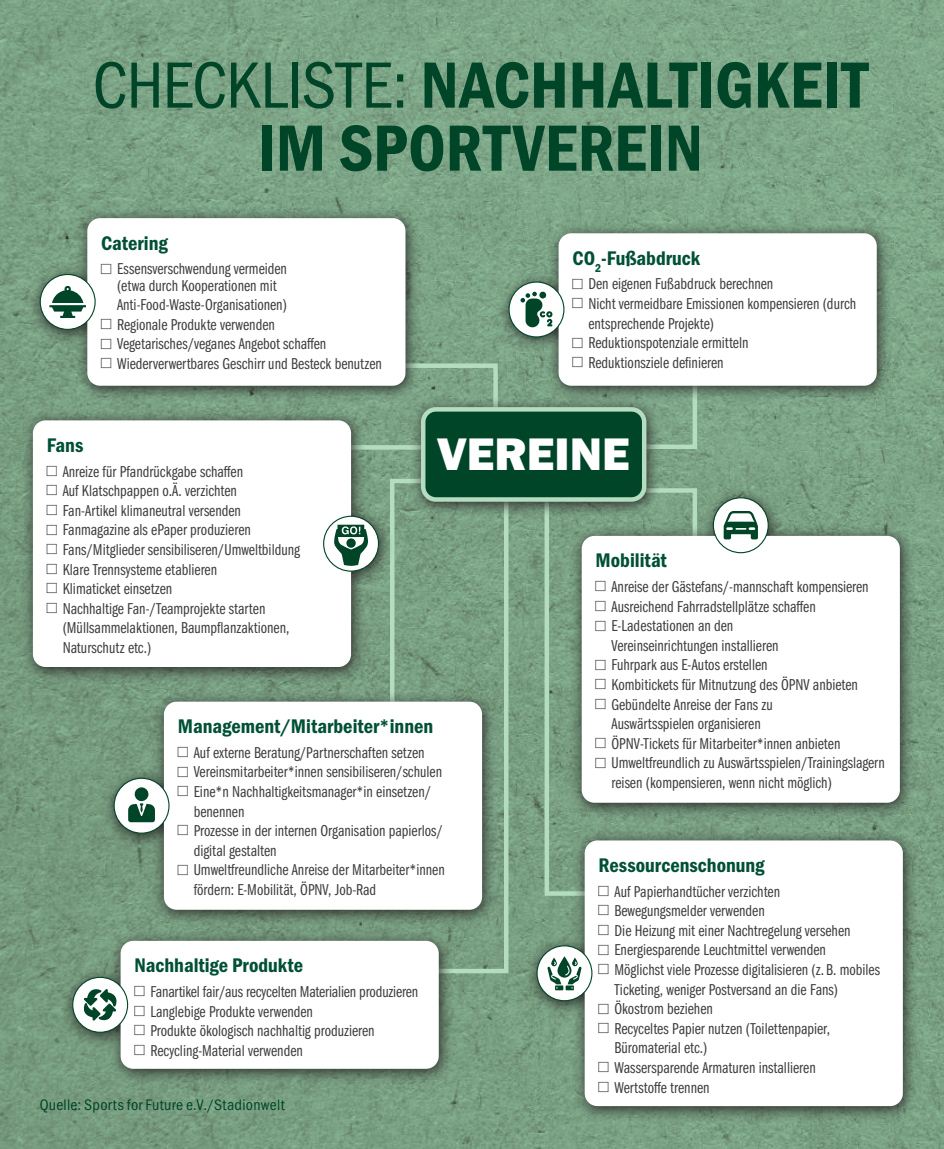
<style>
.page{position:relative;width:944px;height:1149px;background:#fff}
.page>*{position:absolute;margin:0;border:0;box-sizing:border-box;transform-origin:0 0}
.t1{font:67.5px/63px "Franklin Gothic URW Con Dem";letter-spacing:.005em;color:#004528;text-align:center}
.t2{font:47.25px "Franklin Gothic URW Hea";color:#fff}
.t3{font:20.47px "Franklin Gothic URW Con Dem";color:#005036}
.t4{font:16.43px/19.6px "Franklin Gothic URW Com Boo";color:#3e3e3f}
.t5{font:15.75px "Franklin Gothic URW Cond";letter-spacing:.015em;color:#004528}
.s1{font-family:"Franklin Gothic URW Cond"}
</style>
<div class="page">
<img style="left:0;top:0;width:944px;height:1148px">
<svg style="left:662px;top:402px;width:37px;height:49px;background:#86ae91"></svg>
<svg style="left:374px;top:361px;width:123px;height:71px;background:#82aa8c"></svg>
<svg style="left:388px;top:476px;width:27px;height:214px;background:#7ba184"></svg>
<hr style="left:332px;top:445px;width:116px;height:4px;background:#b3dcc0">
<svg style="left:415px;top:518px;width:96px;height:457px;background:#7ea487"></svg>
<div style="left:409px;top:396px;width:253px;height:122px;background:#231f20;opacity:.9"></div>
<div style="left:423px;top:409px;width:221px;height:90px;background:#004528;border-radius:13px"></div>
<div style="left:421px;top:407px;width:225px;height:94px;border:4px solid #b3dcc0;border-radius:13px"></div>
<div style="left:497px;top:222px;width:395px;height:180px;background:#231f20;opacity:.9"></div>
<div style="left:559px;top:233px;width:318px;height:152px;background:#fff;border-radius:13px"></div>
<div style="left:509px;top:282px;width:55px;height:55px;background:#fff;border-radius:50%"></div>
<div style="left:508px;top:281px;width:56px;height:56px;border:1px solid #004528;border-radius:50%"></div>
<svg style="left:520px;top:291px;width:32px;height:36px"></svg>
<div style="left:60px;top:929px;width:394px;height:156px;background:#231f20;opacity:.9"></div>
<div style="left:121px;top:940px;width:318px;height:128px;background:#fff;border-radius:13px"></div>
<div style="left:73px;top:977px;width:55px;height:54px;background:#fff;border-radius:50%"></div>
<div style="left:72px;top:976px;width:56px;height:56px;border:1px solid #004528;border-radius:50%"></div>
<svg style="left:84px;top:989px;width:33px;height:31px"></svg>
<div style="left:21px;top:409px;width:373px;height:274px;background:#231f20;opacity:.9"></div>
<div style="left:33px;top:420px;width:318px;height:246px;background:#fff;border-radius:13px"></div>
<div style="left:324px;top:516px;width:54px;height:55px;background:#fff;border-radius:50%"></div>
<div style="left:323px;top:515px;width:56px;height:56px;border:1px solid #004528;border-radius:50%"></div>
<svg style="left:334px;top:524px;width:34px;height:42px"></svg>
<div style="left:28px;top:207px;width:393px;height:195px;background:#231f20;opacity:.9"></div>
<div style="left:87px;top:218px;width:318px;height:167px;background:#fff;border-radius:13px"></div>
<div style="left:40px;top:274px;width:55px;height:55px;background:#fff;border-radius:50%"></div>
<div style="left:40px;top:274px;width:56px;height:56px;border:1px solid #004528;border-radius:50%"></div>
<svg style="left:49px;top:286px;width:37px;height:32px"></svg>
<div style="left:102px;top:690px;width:396px;height:235px;background:#231f20;opacity:.9"></div>
<div style="left:164px;top:701px;width:318px;height:208px;background:#fff;border-radius:13px"></div>
<div style="left:114px;top:778px;width:55px;height:54px;background:#fff;border-radius:50%"></div>
<div style="left:114px;top:777px;width:56px;height:56px;border:1px solid #004528;border-radius:50%"></div>
<svg style="left:128px;top:787px;width:27px;height:35px"></svg>
<div style="left:570px;top:486px;width:345px;height:332px;background:#231f20;opacity:.9"></div>
<div style="left:582px;top:535px;width:318px;height:267px;background:#fff;border-radius:13px"></div>
<div style="left:713px;top:497px;width:55px;height:55px;background:#fff;border-radius:50%"></div>
<div style="left:713px;top:497px;width:56px;height:56px;border:1px solid #004528;border-radius:50%"></div>
<div style="left:525px;top:829px;width:393px;height:292px;background:#231f20;opacity:.9"></div>
<div style="left:585px;top:840px;width:318px;height:265px;background:#fff;border-radius:13px"></div>
<svg style="left:537px;top:945px;width:55px;height:55px"></svg>
<div style="left:536px;top:944px;width:56px;height:56px;border:1px solid #004528;border-radius:50%"></div>
<svg style="left:547px;top:955px;width:35px;height:34px"></svg>
<svg style="left:724px;top:511px;width:34px;height:28px"></svg>
<svg style="left:542px;top:498px;width:78px;height:399px"></svg>
<h1 class="t1" style="left:93px;top:51px;width:777px"><span class="s1">CHECKLISTE:</span> NACHHALTIGKEIT<br>IM SPORTVEREIN</h1>
<p class="t3" style="left:101px;top:229px;width:68px">Catering</p>
<p class="t4" style="left:117px;top:260px;width:171px;line-height:16.4px">Essensverschwendung vermeiden (etwa durch Kooperationen mit</p>
<p class="t4" style="left:117px;top:294px;width:266px">Anti-Food-Waste-Organisationen)<br>Regionale Produkte verwenden Vegetarisches/veganes Angebot schaffen Wiederverwertbares Geschirr und Besteck benutzen</p>
<p class="t3" style="left:572px;top:244px;width:129px">CO<sub>2</sub>-Fußabdruck</p>
<p class="t4" style="left:588px;top:273px;width:269px">Den eigenen Fußabdruck berechnen<br>Nicht vermeidbare Emissionen kompensieren (durch entsprechende Projekte)<br>Reduktionspotenziale ermitteln<br>Reduktionsziele definieren</p>
<p class="t3" style="left:47px;top:431px;width:38px">Fans</p>
<p class="t4" style="left:63px;top:460px;width:239px">Anreize für Pfandrückgabe schaffen<br>Auf Klatschpappen o.Ä. verzichten<br>Fan-Artikel klimaneutral versenden Fanmagazine als ePaper produzieren Fans/Mitglieder sensibiliseren/Umweltbildung Klare Trennsysteme etablieren<br>Klimaticket einsetzen<br>Nachhaltige Fan-/Teamprojekte starten (Müllsammelaktionen, Baumpflanzaktionen, Naturschutz etc.)</p>
<h2 class="t2" style="left:437px;top:423px;width:194px">VEREINE</h2>
<p class="t3" style="left:596px;top:547px;width:73px">Mobilität</p>
<p class="t4" style="left:611px;top:575px;width:275px">Anreise der Gästefans/-mannschaft kompensieren Ausreichend Fahrradstellplätze schaffen E-Ladestationen an den<br>Vereinseinrichtungen installieren<br>Fuhrpark aus E-Autos erstellen<br>Kombitickets für Mitnutzung des ÖPNV anbieten Gebündelte Anreise der Fans zu<br>Auswärtsspielen organisieren<br>ÖPNV-Tickets für Mitarbeiter*innen anbieten Umweltfreundlich zu Auswärtsspielen/Trainingslagern reisen (kompensieren, wenn nicht möglich)</p>
<p class="t3" style="left:178px;top:712px;width:257px">Management/Mitarbeiter*innen</p>
<p class="t4" style="left:194px;top:741px;width:253px">Auf externe Beratung/Partnerschaften setzen Vereinsmitarbeiter*innen sensibiliseren/schulen Eine*n Nachhaltigkeitsmanager*in einsetzen/ benennen<br>Prozesse in der internen Organisation papierlos/ digital gestalten<br>Umweltfreundliche Anreise der Mitarbeiter*innen fördern: E-Mobilität, ÖPNV, Job-Rad</p>
<p class="t3" style="left:599px;top:851px;width:168px">Ressourcenschonung</p>
<p class="t4" style="left:614px;top:880px;width:267px">Auf Papierhandtücher verzichten<br>Bewegungsmelder verwenden<br>Die Heizung mit einer Nachtregelung versehen Energiesparende Leuchtmittel verwenden<br>Möglichst viele Prozesse digitalisieren (z. B. mobiles Ticketing, weniger Postversand an die Fans)<br>Ökostrom beziehen<br>Recyceltes Papier nutzen (Toilettenpapier, Büromaterial etc.)<br>Wassersparende Armaturen installieren<br>Wertstoffe trennen</p>
<p class="t3" style="left:134px;top:951px;width:170px">Nachhaltige Produkte</p>
<p class="t4" style="left:150px;top:980px;width:269px">Fanartikel fair/aus recycelten Materialien produzieren Langlebige Produkte verwenden<br>Produkte ökologisch nachhaltig produzieren Recycling-Material verwenden</p>
<p class="t5" style="left:40px;top:1092px;width:247px">Quelle: Sports for Future e.V./Stadionwelt</p>
</div>
